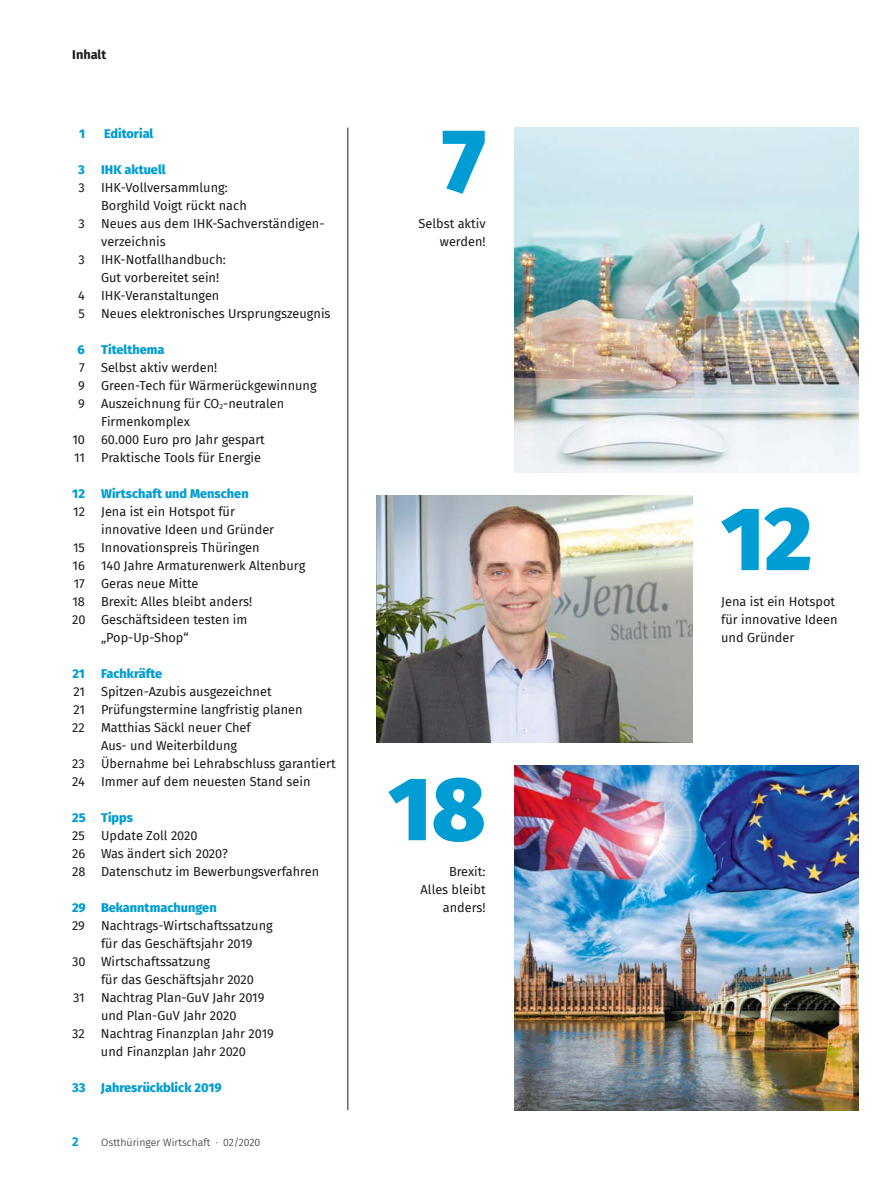
<style>
.page{position:relative;width:893px;height:1191px;background:#fff}
.page>*{position:absolute;margin:0;border:0;box-sizing:border-box;transform-origin:0 0}
.t1{font:900 90px "Fira Sans";color:#009dd4}
.t2{font:12.75px/18px "Fira Sans";color:#1a1a18}
.t3{font:800 12.75px "Fira Sans";color:#009dd4}
.t4{font:700 12.75px "Fira Sans";color:#1a1a18}
.t5{font:700 12.75px "Fira Sans";color:#009dd4}
.t6{font:300 10.5px "Fira Sans";color:#1a1a18}
</style>
<div class="page">
<img style="left:514px;top:128px;width:345px;height:344px">
<img style="left:377px;top:495px;width:315px;height:247px">
<img style="left:514px;top:765px;width:345px;height:345px">
<hr style="left:348px;top:128px;width:1px;height:982px;background:#1a1a18">
<p class="t4" style="left:72px;top:44px;width:36px">Inhalt</p>
<p class="t3" style="left:79px;top:122px;width:8px">1</p>
<p class="t3" style="left:104px;top:122px;width:51px">Editorial</p>
<p class="t3" style="left:78px;top:158px;width:8px">3</p>
<p class="t3" style="left:101px;top:158px;width:66px">IHK aktuell</p>
<p class="t2" style="left:79px;top:178px;width:8px">3</p>
<p class="t2" style="left:101px;top:178px;width:147px">IHK-Vollversammlung:<br>Borghild Voigt rückt nach</p>
<p class="t2" style="left:79px;top:214px;width:8px">3</p>
<p class="t2" style="left:101px;top:214px;width:225px">Neues aus dem IHK-Sachverständigen&shy;verzeichnis</p>
<p class="t2" style="left:79px;top:250px;width:8px">3</p>
<p class="t2" style="left:101px;top:250px;width:126px">IHK-Notfallhandbuch:<br>Gut vorbereitet sein!</p>
<p class="t2" style="left:78px;top:286px;width:8px">4</p>
<p class="t2" style="left:101px;top:286px;width:120px">IHK-Veranstaltungen</p>
<p class="t2" style="left:79px;top:304px;width:8px">5</p>
<p class="t2" style="left:101px;top:304px;width:231px">Neues elektronisches Ursprungszeugnis</p>
<p class="t3" style="left:78px;top:338px;width:9px">6</p>
<p class="t3" style="left:101px;top:338px;width:65px">Titelthema</p>
<p class="t2" style="left:79px;top:358px;width:7px">7</p>
<p class="t2" style="left:101px;top:358px;width:118px">Selbst aktiv werden!</p>
<p class="t2" style="left:78px;top:376px;width:8px">9</p>
<p class="t2" style="left:101px;top:376px;width:217px">Green-Tech für Wärmerückgewinnung</p>
<p class="t2" style="left:78px;top:394px;width:8px">9</p>
<p class="t2" style="left:101px;top:394px;width:185px">Auszeichnung für CO<sub>2</sub>-neutralen<br>Firmenkomplex</p>
<p class="t2" style="left:72px;top:430px;width:14px">10</p>
<p class="t2" style="left:101px;top:430px;width:165px">60.000 Euro pro Jahr gespart</p>
<p class="t2" style="left:74px;top:448px;width:12px">11</p>
<p class="t2" style="left:101px;top:448px;width:161px">Praktische Tools für Energie</p>
<p class="t3" style="left:72px;top:482px;width:14px">12</p>
<p class="t3" style="left:101px;top:482px;width:149px">Wirtschaft und Menschen</p>
<p class="t2" style="left:73px;top:502px;width:13px">12</p>
<p class="t2" style="left:101px;top:502px;width:175px">Jena ist ein Hotspot für innovative Ideen und Gründer</p>
<p class="t2" style="left:73px;top:538px;width:13px">15</p>
<p class="t2" style="left:101px;top:538px;width:160px">Innovationspreis Thüringen</p>
<p class="t2" style="left:73px;top:556px;width:14px">16</p>
<p class="t2" style="left:101px;top:556px;width:206px">140 Jahre Armaturenwerk Altenburg</p>
<p class="t2" style="left:74px;top:574px;width:13px">17</p>
<p class="t2" style="left:101px;top:574px;width:99px">Geras neue Mitte</p>
<p class="t2" style="left:72px;top:592px;width:14px">18</p>
<p class="t2" style="left:101px;top:592px;width:153px">Brexit: Alles bleibt anders!</p>
<p class="t2" style="left:72px;top:610px;width:177px">20 Geschäftsideen testen im</p>
<p class="t2" style="left:101px;top:628px;width:89px">„Pop-Up-Shop“</p>
<p class="t3" style="left:72px;top:662px;width:14px">21</p>
<p class="t3" style="left:101px;top:662px;width:63px">Fachkräfte</p>
<p class="t2" style="left:73px;top:682px;width:13px">21</p>
<p class="t2" style="left:101px;top:682px;width:172px">Spitzen-Azubis ausgezeichnet</p>
<p class="t2" style="left:73px;top:700px;width:13px">21</p>
<p class="t2" style="left:101px;top:700px;width:203px">Prüfungstermine langfristig planen</p>
<p class="t2" style="left:72px;top:718px;width:14px">22</p>
<p class="t2" style="left:101px;top:718px;width:151px">Matthias Säckl neuer Chef<br>Aus- und Weiterbildung</p>
<p class="t2" style="left:72px;top:754px;width:14px">23</p>
<p class="t2" style="left:101px;top:754px;width:236px">Übernahme bei Lehrabschluss garantiert</p>
<p class="t2" style="left:72px;top:772px;width:14px">24</p>
<p class="t2" style="left:101px;top:772px;width:211px">Immer auf dem neuesten Stand sein</p>
<p class="t3" style="left:72px;top:806px;width:62px">25 Tipps</p>
<p class="t2" style="left:72px;top:826px;width:14px">25</p>
<p class="t2" style="left:72px;top:826px;width:249px;text-indent:29px">Update Zoll 2020<br>26 Was ändert sich 2020?<br>28 Datenschutz im Bewerbungsverfahren</p>
<p class="t3" style="left:72px;top:896px;width:146px">29 Bekanntmachungen</p>
<p class="t2" style="left:72px;top:916px;width:14px">29</p>
<p class="t2" style="left:101px;top:916px;width:173px">Nachtrags-Wirtschaftssatzung</p>
<p class="t2" style="left:101px;top:934px;width:153px">für das Geschäftsjahr 2019</p>
<p class="t2" style="left:72px;top:952px;width:140px">30 Wirtschaftssatzung</p>
<p class="t2" style="left:101px;top:970px;width:155px">für das Geschäftsjahr 2020</p>
<p class="t2" style="left:73px;top:988px;width:13px">31</p>
<p class="t2" style="left:101px;top:988px;width:165px">Nachtrag Plan-GuV Jahr 2019 und Plan-GuV Jahr 2020</p>
<p class="t2" style="left:72px;top:1024px;width:14px">32</p>
<p class="t2" style="left:101px;top:1024px;width:174px">Nachtrag Finanzplan Jahr 2019 und Finanzplan Jahr 2020</p>
<p class="t3" style="left:72px;top:1076px;width:151px">33 Jahresrückblick 2019</p>
<p class="t5" style="left:72px;top:1131px;width:8px">2</p>
<p class="t6" style="left:101px;top:1135px;width:161px">Ostthüringer Wirtschaft · 02/2020</p>
<h1 class="t1" style="left:442px;top:80px;width:45px">7</h1>
<p class="t2" style="left:418px;top:214px;width:69px;text-align:right">Selbst aktiv werden!</p>
<h1 class="t1" style="left:388px;top:728px;width:99px">18</h1>
<p class="t2" style="left:421px;top:862px;width:66px;text-align:right">Brexit:<br>Alles bleibt anders!</p>
<h1 class="t1" style="left:721px;top:458px;width:93px">12</h1>
<p class="t2" style="left:721px;top:592px;width:118px">Jena ist ein Hotspot für innovative Ideen und Gründer</p>
</div>
